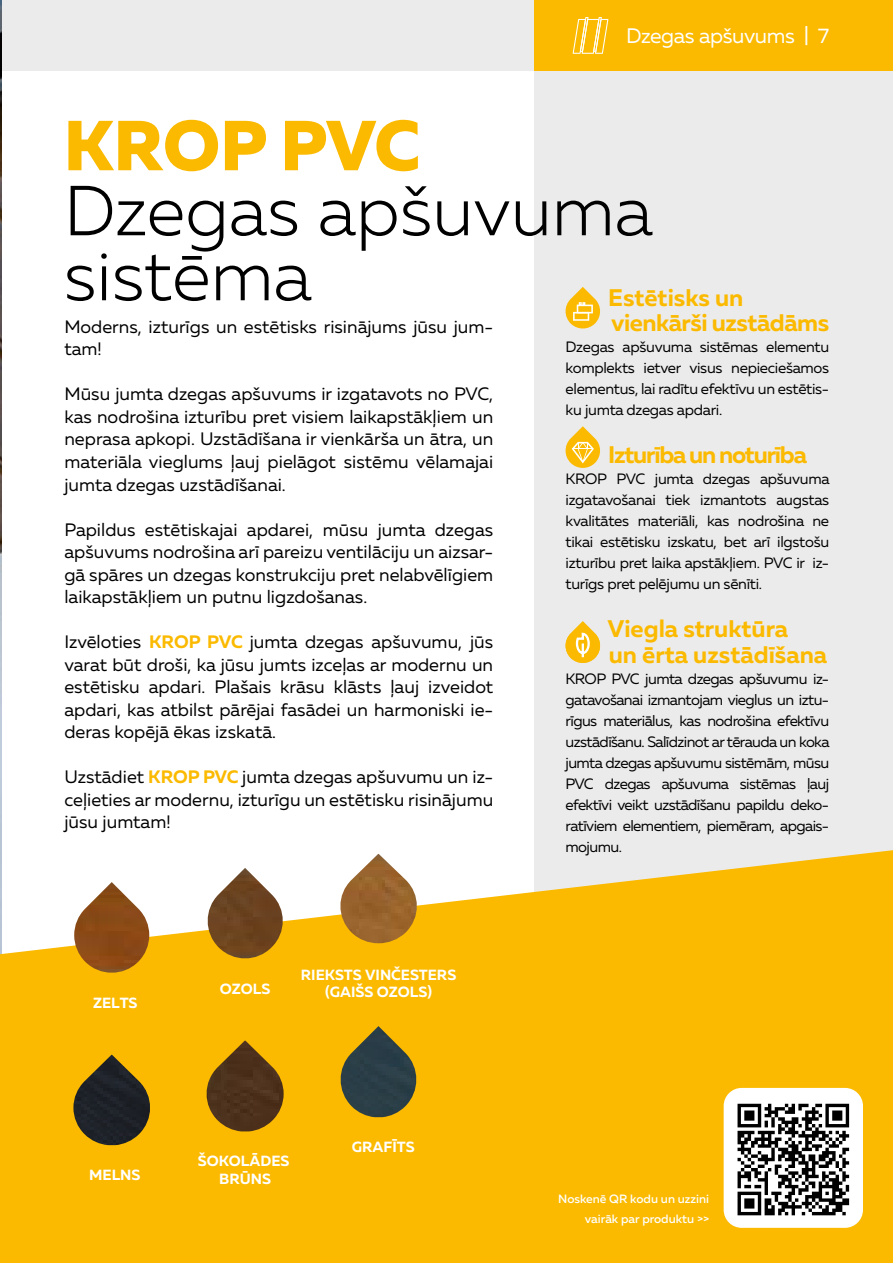
<style>
.page{position:relative;width:893px;height:1263px;background:#fff}
.page>*{position:absolute;margin:0;border:0;box-sizing:border-box;transform-origin:0 0}
.t1{font:300 70.5px/64.9px "Muller";color:#000}
.t2{font:800 70.5px "Muller";letter-spacing:-.01em;color:#fbba00}
.t3{font:700 24px/25.5px "Muller";color:#fbba00}
.t4{font:700 24px/25.5px "Muller";letter-spacing:-.02em;color:#fbba00}
.t5{font:700 24px "Muller";letter-spacing:-.05em;color:#fbba00}
.t6{font:21px "Muller";letter-spacing:-.02em;color:#fff}
.t7{font:18px/22.5px "Muller";color:#000;text-align:justify}
.t8{font:15px/21px "Muller";letter-spacing:-.02em;color:#000;text-align:justify}
.t9{font:700 14.7px/17.7px "Muller";color:#fff;text-align:center}
.t10{font:500 12px/19.5px "Muller";color:#fff;text-align:right}
.s1{font-weight:700;color:#fbba00}
</style>
<div class="page">
<div style="left:0;top:0;width:540px;height:70px;background:#ecebec"></div>
<img style="left:0;top:0;width:2px;height:850px">
<div style="left:535px;top:64px;width:358px;height:833px;background:#ecebec"></div>
<svg style="left:0;top:850px;width:893px;height:413px;background:#fac11b"></svg>
<div style="left:724px;top:1088px;width:139px;height:140px;background:#fff;border-radius:18px"></div>
<div style="left:2px;top:1253px;width:891px;height:10px;background:#fbba00"></div>
<div style="left:535px;top:0;width:358px;height:70px;background:#fbba00"></div>
<div style="left:734px;top:1100px;width:118px;height:119px;background:linear-gradient(to right,#fff,#fff)"></div>
<svg style="left:737px;top:1104px;width:112px;height:111px"></svg>
<img style="left:204px;top:868px;width:82px;height:94px">
<img style="left:337px;top:854px;width:84px;height:89px">
<img style="left:337px;top:1026px;width:83px;height:91px">
<img style="left:73px;top:1054px;width:81px;height:91px">
<img style="left:203px;top:1040px;width:81px;height:91px">
<img style="left:74px;top:882px;width:75px;height:94px">
<svg style="left:566px;top:287px;width:34px;height:41px"></svg>
<svg style="left:566px;top:426px;width:34px;height:42px"></svg>
<svg style="left:566px;top:621px;width:34px;height:42px"></svg>
<svg style="left:573px;top:17px;width:35px;height:37px"></svg>
<p class="t6" style="left:626px;top:23px;width:205px">Dzegas apšuvums | 7</p>
<h1 class="t2" style="left:64px;top:101px;width:358px">KROP PVC</h1>
<h1 class="t1" style="left:64px;top:178px;width:591px">Dzegas apšuvuma sistēma</h1>
<p class="t7" style="left:64px;top:315px;width:430px">Moderns, izturīgs un estētisks risinājums jūsu jum&shy;tam!</p>
<p class="t7" style="left:64px;top:383px;width:430px">Mūsu jumta dzegas apšuvums ir izgatavots no PVC, kas nodrošina izturību pret visiem laikapstākļiem un neprasa apkopi. Uzstādīšana ir vienkārša un ātra, un materiāla vieglums ļauj pielāgot sistēmu vēlamajai jumta dzegas uzstādīšanai.</p>
<p class="t7" style="left:64px;top:518px;width:430px">Papildus estētiskajai apdarei, mūsu jumta dzegas apšuvums nodrošina arī pareizu ventilāciju un aizsar&shy;gā spāres un dzegas konstrukciju pret nelabvēlīgiem laikapstākļiem un putnu ligzdošanas.</p>
<p class="t7" style="left:64px;top:630px;width:430px">Izvēloties <span class="s1">KROP PVC</span> jumta dzegas apšuvumu, jūs varat būt droši, ka jūsu jumts izceļas ar modernu un estētisku apdari. Plašais krāsu klāsts ļauj izveidot apdari, kas atbilst pārējai fasādei un harmoniski ie&shy;deras kopējā ēkas izskatā.</p>
<p class="t7" style="left:64px;top:765px;width:430px">Uzstādiet <span class="s1">KROP PVC</span> jumta dzegas apšuvumu un iz&shy;ceļieties ar modernu, izturīgu un estētisku risinājumu jūsu jumtam!</p>
<h2 class="t4" style="left:608px;top:284px;width:222px">Estētisks un vienkārši uzstādāms</h2>
<p class="t8" style="left:566px;top:336px;width:265px">Dzegas apšuvuma sistēmas elementu komplekts ietver visus nepieciešamos elementus, lai radītu efektīvu un estētis&shy;ku jumta dzegas apdari.</p>
<h2 class="t5" style="left:608px;top:440px;width:200px">Izturība un noturība</h2>
<p class="t8" style="left:566px;top:468px;width:265px">KROP PVC jumta dzegas apšuvuma izgatavošanai tiek izmantots augstas kvalitātes materiāli, kas nodrošina ne tikai estētisku izskatu, bet arī ilgstošu izturību pret laika apstākļiem. PVC ir iz&shy;turīgs pret pelējumu un sēnīti.</p>
<h2 class="t3" style="left:607px;top:616px;width:221px">Viegla struktūra<br>un ērta uzstādīšana</h2>
<p class="t8" style="left:566px;top:668px;width:265px">KROP PVC jumta dzegas apšuvumu iz&shy;gatavošanai izmantojam vieglus un iztu&shy;rīgus materiālus, kas nodrošina efektīvu uzstādīšanu. Salīdzinot ar tērauda un koka jumta dzegas apšuvumu sistēmām, mūsu PVC dzegas apšuvuma sistēmas ļauj efektīvi veikt uzstādīšanu papildu deko&shy;ratīviem elementiem, piemēram, apgais&shy;mojumu.</p>
<p class="t9" style="left:93px;top:994px;width:46px">ZELTS</p>
<p class="t9" style="left:89px;top:1166px;width:53px">MELNS</p>
<p class="t9" style="left:220px;top:980px;width:52px">OZOLS</p>
<p class="t9" style="left:301px;top:965px;width:157px">RIEKSTS VINČESTERS (GAIŠS OZOLS)</p>
<p class="t9" style="left:198px;top:1152px;width:93px">ŠOKOLĀDES<br>BRŪNS</p>
<p class="t9" style="left:352px;top:1138px;width:64px">GRAFĪTS</p>
<p class="t10" style="left:558px;top:1189px;width:152px">Noskenē QR kodu un uzzini vairāk par produktu &gt;&gt;</p>
</div>
